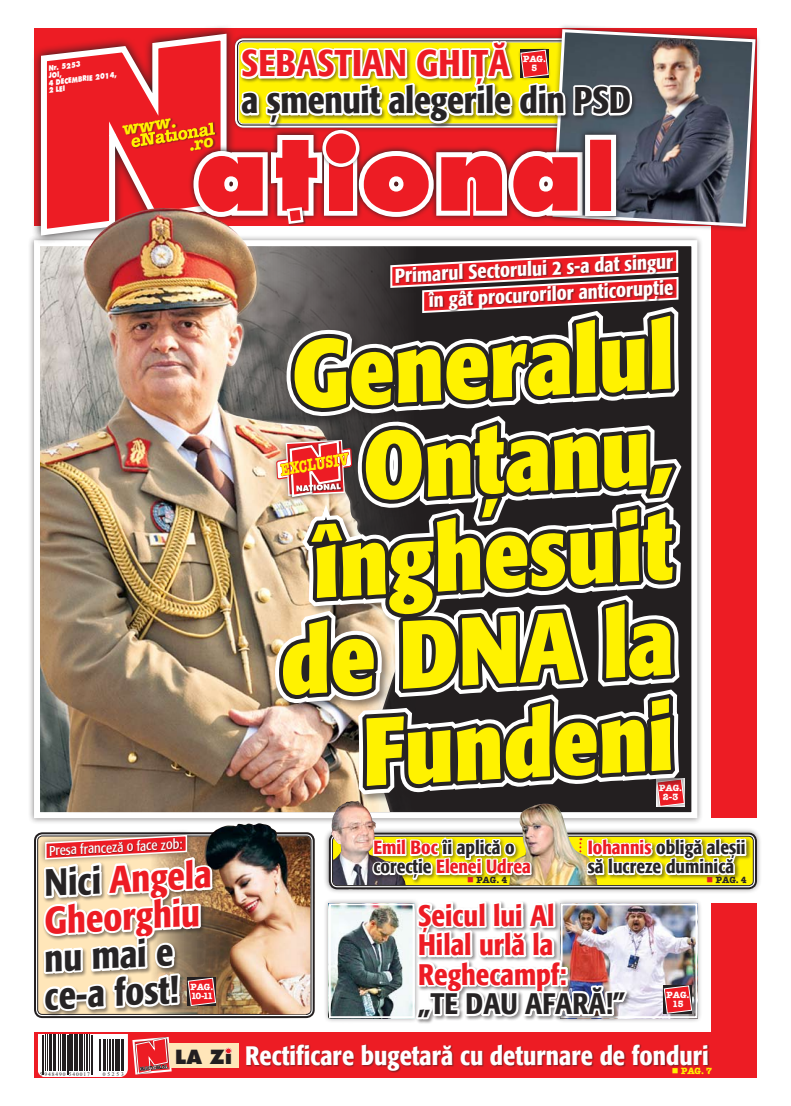
<style>
.page{position:relative;width:791px;height:1106px;background:#fff}
.page>*{position:absolute;margin:0;border:0;box-sizing:border-box;transform-origin:0 0}
.t1{font:100.7px "Futura Extra Bold Rom";color:#ed1c24}
.t2{font:700 condensed 95.2px/95.2px "R Formata";color:#fff200;text-align:right}
.t3{font:500 condensed 37.8px/37.7px "R Formata";color:#ed1c24}
.t4{font:500 condensed 37.8px/37.7px "R Formata";color:#272425}
.t5{font:500 condensed 36.9px "R Formata";letter-spacing:-.01em;color:#272425}
.t6{font:500 condensed 36.9px "R Formata";color:#ed1c24}
.t7{font:500 condensed 29.5px/29.4px "R Formata";color:#ed1c24}
.t8{font:500 condensed 29.5px "R Formata";color:#272425}
.t9{font:500 condensed 26.6px "R Formata";color:#fff}
.t10{font:500 condensed 20px/26px "R Formata";color:#fff;text-align:right}
.t11{font:19.1px "Futura Extra Bold Rom";color:#231f20}
.t12{font:500 condensed 19px/19px "R Formata";color:#272425}
.t13{font:500 condensed 19px/19px "R Formata";color:#ed1c24}
.t14{font:17.6px "American Type Writer Bold Rom";color:#fff200}
.t15{font:16.9px "American Type Writer Bold Rom";color:#fff200;scale:.73 1}
.t16{font:14px "R Formata Condensed";color:#fff}
.t17{font:9px/9px "American Type Writer Bold Rom";color:#fff;text-align:center}
.t18{font:9px "American Type Writer Bold Rom";color:#272425}
.t19{font:9px "American Type Writer Bold Rom";color:#fff200}
.t20{font:7.3px/7.3px "Futura Extra Bold Rom";color:#fff;scale:.8 1}
.t21{font:5.5px "Times New Roman";letter-spacing:.18em;color:#231f20}
.s1{font-size:70.7px}
.s2{color:#272425}
.s3{color:#ed1c24}
</style>
<div class="page">
<div style="left:712px;top:903px;width:45px;height:174px;background:#ed1c24"></div>
<div style="left:547px;top:24px;width:218px;height:213px;background:#231f20;opacity:.5"></div>
<svg style="left:31px;top:28px;width:7px;height:222px"></svg>
<svg style="left:749px;top:128px;width:16px;height:176px"></svg>
<div style="left:272px;top:304px;width:519px;height:604px;background:#231f20;opacity:.5"></div>
<div style="left:586px;top:837px;width:203px;height:62px;background:#231f20;opacity:.5"></div>
<img style="left:38px;top:24px;width:711px;height:1054px">
<p class="t20" style="left:45px;top:65px;width:89px;text-indent:3px;rotate:-7deg">Nr. 5253<br>JOi,<br>4 decEmbrie 2014,<br>2 LEI</p>
<p class="t14" style="left:121px;top:119px;width:56px;rotate:-9deg">www.</p>
<h3 class="t6" style="left:242px;top:43px;width:265px">Sebastian Ghiță</h3>
<h3 class="t5" style="left:242px;top:80px;width:391px">a șmenuit alegerile din PSD</h3>
<p class="t17" style="left:523px;top:54px;width:24px">PAG.<br>5</p>
<h1 class="t1" style="left:195px;top:111px;width:389px">at<span class="s1">I</span>ona</h1>
<p class="t10" style="left:394px;top:263px;width:280px;rotate:-3deg">Primarul Sectorului 2 s-a dat singur în gât procurorilor anticorupţie</p>
<h2 class="t2" style="left:262px;top:331px;width:410px;rotate:-3deg">Generalul<br>Onţanu, înghesuit de DNA la<br>Fundeni</h2>
<p class="t15" style="left:278px;top:460px;width:96px;rotate:-10deg">EXCLUSIV</p>
<p class="t17" style="left:659px;top:783px;width:24px">PAG.<br>2-3</p>
<p class="t16" style="left:48px;top:843px;width:135px;rotate:-3deg">Presa franceză o face zob:</p>
<p class="t13" style="left:373px;top:838px;width:159px">Emil Boc <span class="s2">îi aplică o corecție</span> Elenei Udrea</p>
<p class="t12" style="left:588px;top:838px;width:159px"><span class="s3">Iohannis</span> obligă aleșii să lucreze duminică</p>
<h3 class="t3" style="left:41px;top:865px;width:171px;rotate:-3deg"><span class="s2">Nici</span> Angela<br>Gheorghiu</h3>
<h3 class="t4" style="left:41px;top:940px;width:136px;rotate:-3deg">nu mai e ce-a fost!</h3>
<p class="t18" style="left:467px;top:873px;width:42px"><span class="s3">■</span> PAG. 4</p>
<p class="t18" style="left:707px;top:873px;width:42px"><span class="s3">■</span> PAG. 4</p>
<h3 class="t7" style="left:418px;top:901px;width:150px">Șeicul lui Al<br>Hilal urlă la<br>Reghecampf:</h3>
<p class="t17" style="left:190px;top:982px;width:24px;text-align:left">PAG.<br>10-11</p>
<p class="t17" style="left:666px;top:990px;width:24px">PAG.<br>15</p>
<h3 class="t8" style="left:418px;top:987px;width:209px">„Te dau afară!”</h3>
<p class="t21" style="left:40px;top:1070px;width:52px">5 948490 540017</p>
<p class="t21" style="left:103px;top:1070px;width:22px">05253</p>
<p class="t11" style="left:175px;top:1045px;width:58px">LA Zi</p>
<h3 class="t9" style="left:245px;top:1040px;width:465px">Rectificare bugetară cu deturnare de fonduri</h3>
<p class="t19" style="left:672px;top:1065px;width:42px">■ PAG. 7</p>
</div>
